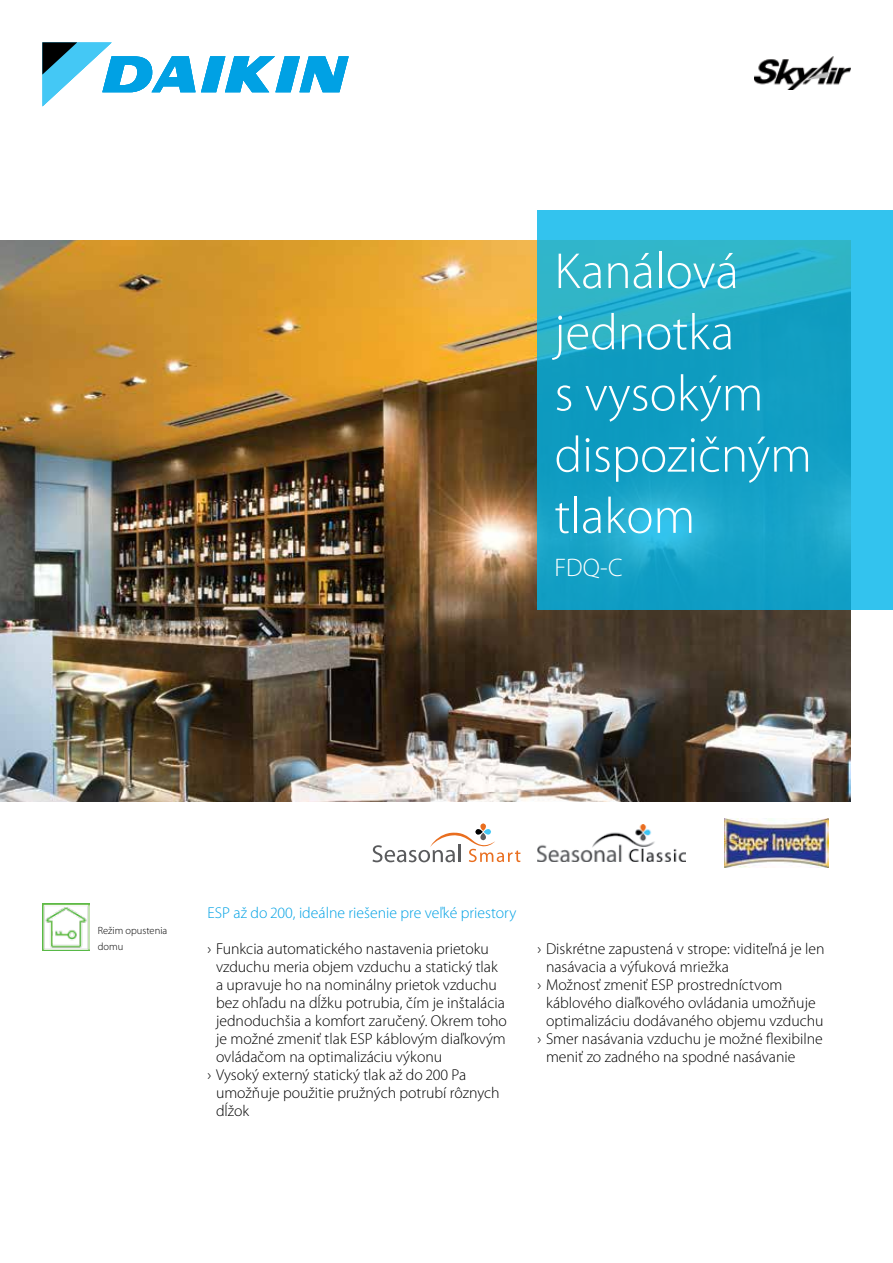
<style>
.page{position:relative;width:893px;height:1263px;background:#fff}
.page>*{position:absolute;margin:0;border:0;box-sizing:border-box;transform-origin:0 0}
.t1{font:300 51px/61.2px "Myriad Pro";color:#fff}
.t2{font:300 25.5px "Myriad Pro";color:#fff}
.t3{font:300 15.75px "Myriad Pro";color:#000}
.t4{font:300 15.75px "Myriad Pro";color:#00a1e4}
.t5{font:300 10.5px/16.5px "Myriad Pro";color:#000}
</style>
<div class="page">
<svg style="left:43px;top:43px;width:306px;height:63px"></svg>
<svg style="left:372px;top:829px;width:148px;height:33px"></svg>
<div style="left:480px;top:823px;width:6px;height:8px;background:#e96e1f;border-radius:3px"></div>
<svg style="left:475px;top:829px;width:8px;height:6px"></svg>
<img style="left:724px;top:818px;width:105px;height:50px">
<img style="left:755px;top:57px;width:95px;height:33px">
<img style="left:537px;top:824px;width:148px;height:37px">
<img style="left:43px;top:903px;width:46px;height:47px">
<img style="left:0;top:241px;width:850px;height:561px">
<svg style="left:537px;top:210px;width:356px;height:400px;background:#1eaacd"></svg>
<h1 class="t1" style="left:554px;top:241px;width:259px">Kanálová jednotka<br>s vysokým dispozičným tlakom</h1>
<h2 class="t2" style="left:554px;top:553px;width:70px">FDQ-C</h2>
<p class="t5" style="left:98px;top:922px;width:71px">Režim opustenia domu</p>
<p class="t4" style="left:207px;top:904px;width:310px">ESP až do 200, ideálne riešenie pre veľké priestory</p>
<p class="t3" style="left:207px;top:940px;width:283px">› Funkcia automatického nastavenia prietoku</p>
<p class="t3" style="left:216px;top:958px;width:283px">vzduchu meria objem vzduchu a statický tlak</p>
<p class="t3" style="left:216px;top:976px;width:282px">a upravuje ho na nominálny prietok vzduchu</p>
<p class="t3" style="left:216px;top:994px;width:290px">bez ohľadu na dĺžku potrubia, čím je inštalácia</p>
<p class="t3" style="left:216px;top:1012px;width:292px">jednoduchšia a komfort zaručený. Okrem toho</p>
<p class="t3" style="left:216px;top:1030px;width:291px">je možné zmeniť tlak ESP káblovým diaľkovým</p>
<p class="t3" style="left:216px;top:1048px;width:228px">ovládačom na optimalizáciu výkonu</p>
<p class="t3" style="left:207px;top:1066px;width:260px">› Vysoký externý statický tlak až do 200 Pa</p>
<p class="t3" style="left:216px;top:1084px;width:285px">umožňuje použitie pružných potrubí rôznych</p>
<p class="t3" style="left:216px;top:1102px;width:35px">dĺžok</p>
<p class="t3" style="left:537px;top:940px;width:288px">› Diskrétne zapustená v strope: viditeľná je len</p>
<p class="t3" style="left:546px;top:958px;width:184px">nasávacia a výfuková mriežka</p>
<p class="t3" style="left:537px;top:976px;width:247px">› Možnosť zmeniť ESP prostredníctvom</p>
<p class="t3" style="left:546px;top:994px;width:271px">káblového diaľkového ovládania umožňuje</p>
<p class="t3" style="left:546px;top:1012px;width:279px">optimalizáciu dodávaného objemu vzduchu</p>
<p class="t3" style="left:537px;top:1030px;width:287px">› Smer nasávania vzduchu je možné flexibilne</p>
<p class="t3" style="left:546px;top:1048px;width:251px">meniť zo zadného na spodné nasávanie</p>
</div>
